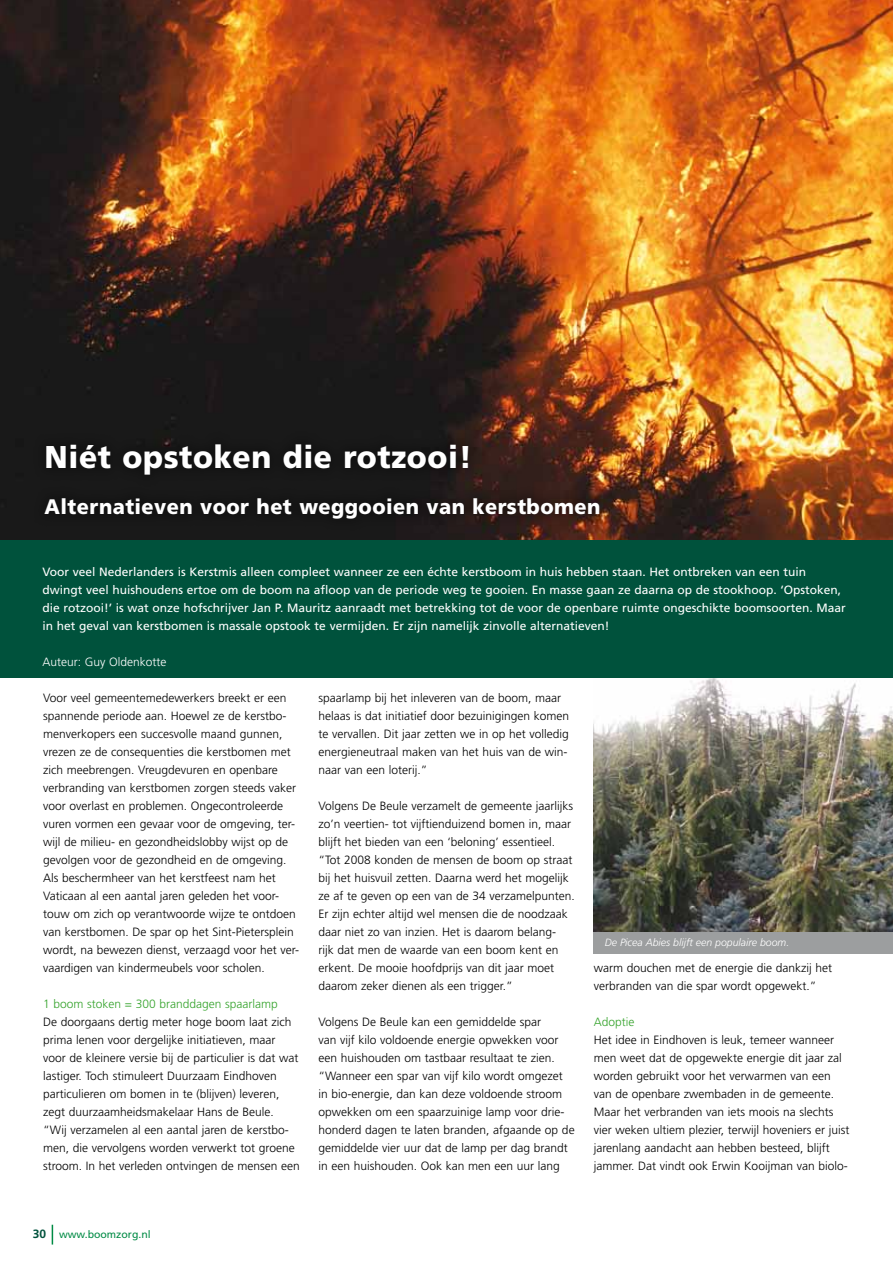
<style>
.page{position:relative;width:893px;height:1263px;background:#fff}
.page>*{position:absolute;margin:0;border:0;box-sizing:border-box;transform-origin:0 0}
.t1{font:900 31.5px "Frutiger";letter-spacing:.02em;color:#fff;scale:.95 1}
.t2{font:900 21px "Frutiger";letter-spacing:.02em;color:#fff;scale:.95 1}
.t3{font:300 12px/18px "Frutiger";color:#000}
.t4{font:12px/18px "Frutiger";color:#fff}
.t5{font:300 12px "Frutiger";color:#35a32c}
.t6{font:300 12px "Frutiger";color:#fff}
.t7{font:italic 300 10.5px "Frutiger";color:#fff}
.t8{font:10.5px "Frutiger";color:#008b45}
.s1{font-weight:700;font-size:12px;color:#00523c}
</style>
<div class="page">
<svg style="left:52px;top:1225px;width:1px;height:19px"></svg>
<img style="left:0;top:0;width:893px;height:540px">
<div style="left:32px;top:484px;width:581px;height:48px;background:#000;opacity:.3"></div>
<div style="left:33px;top:431px;width:448px;height:57px;background:#171716"></div>
<img style="left:594px;top:677px;width:299px;height:255px">
<div style="left:0;top:540px;width:893px;height:137px;background:#00523c"></div>
<div style="left:594px;top:932px;width:299px;height:21px;background:#9c9e9f"></div>
<h1 class="t1" style="left:45px;top:438px;width:451px">Niét opstoken die rotzooi!</h1>
<h2 class="t2" style="left:45px;top:494px;width:586px">Alternatieven voor het weggooien van kerstbomen</h2>
<p class="t4" style="left:43px;top:563px;width:805px">Voor veel Nederlanders is Kerstmis alleen compleet wanneer ze een échte kerstboom in huis hebben staan. Het ontbreken van een tuin dwingt veel huishoudens ertoe om de boom na afloop van de periode weg te gooien. En masse gaan ze daarna op de stookhoop. ‘Opstoken, die rotzooi!’ is wat onze hofschrijver Jan P. Mauritz aanraadt met betrekking tot de voor de openbare ruimte ongeschikte boomsoorten. Maar in het geval van kerstbomen is massale opstook te vermijden. Er zijn namelijk zinvolle alternatieven!</p>
<p class="t6" style="left:43px;top:655px;width:126px">Auteur: Guy Oldenkotte</p>
<p class="t3" style="left:43px;top:689px;width:258px">Voor veel gemeentemedewerkers breekt er een spannende periode aan. Hoewel ze de kerstbo&shy;menverkopers een succesvolle maand gunnen, vrezen ze de consequenties die kerstbomen met zich meebrengen. Vreugdevuren en openbare verbranding van kerstbomen zorgen steeds vaker voor overlast en problemen. Ongecontroleerde vuren vormen een gevaar voor de omgeving, ter&shy;wijl de milieu- en gezondheidslobby wijst op de gevolgen voor de gezondheid en de omgeving.<br>Als beschermheer van het kerstfeest nam het Vaticaan al een aantal jaren geleden het voor&shy;touw om zich op verantwoorde wijze te ontdoen van kerstbomen. De spar op het Sint-Pietersplein wordt, na bewezen dienst, verzaagd voor het ver&shy;vaardigen van kindermeubels voor scholen.</p>
<p class="t5" style="left:43px;top:997px;width:236px">1 boom stoken = 300 branddagen spaarlamp</p>
<p class="t3" style="left:43px;top:1013px;width:258px">De doorgaans dertig meter hoge boom laat zich prima lenen voor dergelijke initiatieven, maar voor de kleinere versie bij de particulier is dat wat lastiger. Toch stimuleert Duurzaam Eindhoven particulieren om bomen in te (blijven) leveren, zegt duurzaamheidsmakelaar Hans de Beule. “Wij verzamelen al een aantal jaren de kerstbo&shy;men, die vervolgens worden verwerkt tot groene stroom. In het verleden ontvingen de mensen een</p>
<p class="t3" style="left:318px;top:689px;width:252px">spaarlamp bij het inleveren van de boom, maar helaas is dat initiatief door bezuinigingen komen te vervallen. Dit jaar zetten we in op het volledig energieneutraal maken van het huis van de win&shy;naar van een loterij.”</p>
<p class="t3" style="left:318px;top:797px;width:258px">Volgens De Beule verzamelt de gemeente jaarlijks zo’n veertien- tot vijftienduizend bomen in, maar blijft het bieden van een ‘beloning’ essentieel. “Tot 2008 konden de mensen de boom op straat bij het huisvuil zetten. Daarna werd het mogelijk ze af te geven op een van de 34 verzamelpunten.<br>Er zijn echter altijd wel mensen die de noodzaak daar niet zo van inzien. Het is daarom belang-<br>rijk dat men de waarde van een boom kent en erkent. De mooie hoofdprijs van dit jaar moet daarom zeker dienen als een trigger.”</p>
<p class="t3" style="left:318px;top:1013px;width:258px">Volgens De Beule kan een gemiddelde spar<br>van vijf kilo voldoende energie opwekken voor een huishouden om tastbaar resultaat te zien. “Wanneer een spar van vijf kilo wordt omgezet in bio-energie, dan kan deze voldoende stroom opwekken om een spaarzuinige lamp voor drie&shy;honderd dagen te laten branden, afgaande op de gemiddelde vier uur dat de lamp per dag brandt in een huishouden. Ook kan men een uur lang</p>
<p class="t7" style="left:605px;top:936px;width:186px">De Picea Abies blijft een populaire boom.</p>
<p class="t3" style="left:594px;top:959px;width:240px">warm douchen met de energie die dankzij het verbranden van die spar wordt opgewekt.”</p>
<p class="t5" style="left:594px;top:1015px;width:42px">Adoptie</p>
<p class="t3" style="left:594px;top:1031px;width:257px">Het idee in Eindhoven is leuk, temeer wanneer men weet dat de opgewekte energie dit jaar zal worden gebruikt voor het verwarmen van een van de openbare zwembaden in de gemeente.<br>Maar het verbranden van iets moois na slechts vier weken ultiem plezier, terwijl hoveniers er juist jarenlang aandacht aan hebben besteed, blijft jammer. Dat vindt ook Erwin Kooijman van biolo-</p>
<p class="t8" style="left:33px;top:1228px;width:119px"><span class="s1">30</span> www.boomzorg.nl</p>
</div>
